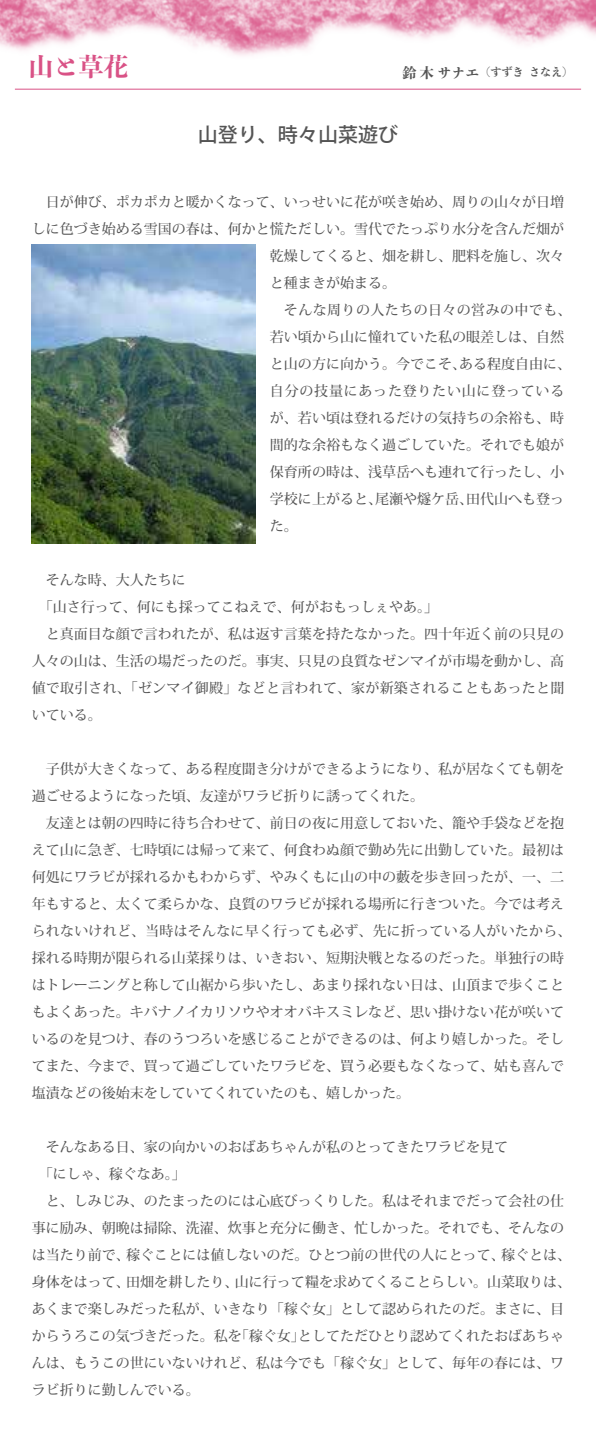
<style>
.page{position:relative;width:596px;height:1449px;background:#fff}
.page>*{position:absolute;margin:0;border:0;box-sizing:border-box;transform-origin:0 0}
.t1{font:25px "Toppan Bunkyu Midashi Min Std N EB";color:#d95286}
.t2{font:500 20px "Koz Go Pr 6 N";color:#555}
.t3{font:500 14px/27px "Koz Min Pr 6 N";color:#555}
.t4{font:500 14px "Koz Min Pr 6 N";letter-spacing:.03em;color:#555}
.t5{font:500 14px "Koz Min Pr 6 N";letter-spacing:.055em;color:#555}
.t6{font:14px "Toppan Bunkyu Midashi Min Std N EB";letter-spacing:.125em;color:#555}
.t7{font:11px "Toppan Bunkyu Midashi Min Std N EB";color:#555}
</style>
<div class="page">
<img style="left:32px;top:244px;width:224px;height:300px">
<img style="left:0;top:0;width:595px;height:56px">
<hr style="left:15px;top:89px;width:565px;height:1px;background:#d95286">
<h1 class="t1" style="left:28px;top:47px;width:102px">山と草花</h1>
<p class="t6" style="left:402px;top:61px;width:78px">鈴木サナエ</p>
<p class="t7" style="left:479px;top:64px;width:45px">（すずき</p>
<p class="t7" style="left:528px;top:64px;width:45px">さなえ(</p>
<h2 class="t2" style="left:198px;top:123px;width:202px">山登り、時々山菜遊び</h2>
<p class="t3" style="left:46px;top:188px;width:520px">日が伸び、ポカポカと暖かくなって、いっせいに花が咲き始め、周りの山々が日増</p>
<p class="t3" style="left:32px;top:215px;width:534px">しに色づき始める雪国の春は、何かと慌ただしい。雪代でたっぷり水分を含んだ畑が</p>
<p class="t3" style="left:270px;top:242px;width:296px">乾燥してくると、畑を耕し、肥料を施し、次々</p>
<p class="t3" style="left:270px;top:269px;width:127px">と種まきが始まる。</p>
<p class="t4" style="left:284px;top:302px;width:289px">そんな周りの人たちの日々の営みの中でも、</p>
<p class="t3" style="left:270px;top:323px;width:296px">若い頃から山に憧れていた私の眼差しは、自然</p>
<p class="t3" style="left:459px;top:350px;width:114px">ある程度自由に、</p>
<p class="t3" style="left:270px;top:350px;width:197px">と山の方に向かう。今でこそ、</p>
<p class="t5" style="left:270px;top:383px;width:296px">自分の技量にあった登りたい山に登っている</p>
<p class="t3" style="left:270px;top:404px;width:296px">が、若い頃は登れるだけの気持ちの余裕も、時</p>
<p class="t3" style="left:270px;top:431px;width:296px">間的な余裕もなく過ごしていた。それでも娘が</p>
<p class="t3" style="left:270px;top:458px;width:296px">保育所の時は、浅草岳へも連れて行ったし、小</p>
<p class="t3" style="left:466px;top:485px;width:100px">田代山へも登っ</p>
<p class="t3" style="left:270px;top:485px;width:113px">学校に上がると、た。</p>
<p class="t3" style="left:375px;top:485px;width:99px">尾瀬や燧ケ岳、</p>
<p class="t3" style="left:46px;top:566px;width:142px">そんな時、大人たちに</p>
<p class="t3" style="left:39px;top:593px;width:400px">「山さ行って、何にも採ってこねえで、何がおもっしぇやあ「。</p>
<p class="t3" style="left:46px;top:620px;width:520px">と真面目な顔で言われたが、私は返す言葉を持たなかった。四十年近く前の只見の</p>
<p class="t3" style="left:32px;top:647px;width:534px">人々の山は、生活の場だったのだ。事実、只見の良質なゼンマイが市場を動かし、高</p>
<p class="t3" style="left:32px;top:674px;width:534px">値で取引され、「ゼンマイ御殿」などと言われて、家が新築されることもあったと聞</p>
<p class="t3" style="left:32px;top:701px;width:72px">いている。</p>
<p class="t3" style="left:32px;top:755px;width:534px;text-indent:14px">子供が大きくなって、ある程度聞き分けができるようになり、私が居なくても朝を過ごせるようになった頃、友達がワラビ折りに誘ってくれた。</p>
<p class="t3" style="left:32px;top:809px;width:541px;text-indent:14px">友達とは朝の四時に待ち合わせて、前日の夜に用意しておいた、籠や手袋などを抱えて山に急ぎ、七時頃には帰って来て、何食わぬ顔で勤め先に出勤していた。最初は何処にワラビが採れるかもわからず、やみくもに山の中の藪を歩き回ったが、一、二年もすると、太くて柔らかな、良質のワラビが採れる場所に行きついた。今では考えられないけれど、当時はそんなに早く行っても必ず、先に折っている人がいたから、採れる時期が限られる山菜採りは、いきおい、短期決戦となるのだった。単独行の時はトレーニングと称して山裾から歩いたし、あまり採れない日は、山頂まで歩くこともよくあった。キバナノイカリソウやオオバキスミレなど、思い掛けない花が咲いているのを見つけ、春のうつろいを感じることができるのは、何より嬉しかった。そしてまた、今まで、買って過ごしていたワラビを、買う必要もなくなって、姑も喜んで塩漬などの後始末をしていてくれていたのも、嬉しかった。</p>
<p class="t3" style="left:46px;top:1134px;width:463px">そんなある日、家の向かいのおばあちゃんが私のとってきたワラビを見て</p>
<p class="t3" style="left:39px;top:1161px;width:149px">「にしゃ、稼ぐなあ「。</p>
<p class="t3" style="left:46px;top:1188px;width:520px">と、しみじみ、のたまったのには心底びっくりした。私はそれまでだって会社の仕</p>
<p class="t3" style="left:32px;top:1215px;width:534px">事に励み、朝晩は掃除、洗濯、炊事と充分に働き、忙しかった。それでも、そんなの</p>
<p class="t3" style="left:501px;top:1242px;width:72px">稼ぐとは、</p>
<p class="t3" style="left:126px;top:1242px;width:379px">稼ぐことには値しないのだ。ひとつ前の世代の人にとって、</p>
<p class="t3" style="left:32px;top:1242px;width:100px">は当たり前で、</p>
<p class="t3" style="left:32px;top:1269px;width:100px">身体をはって、</p>
<p class="t3" style="left:32px;top:1296px;width:534px">あくまで楽しみだった私が、いきなり「稼ぐ女」として認められたのだ。まさに、目</p>
<p class="t3" style="left:298px;top:1323px;width:268px">としてただひとり認めてくれたおばあちゃ</p>
<p class="t3" style="left:235px;top:1269px;width:338px">山に行って糧を求めてくることらしい。山菜取りは、</p>
<p class="t3" style="left:126px;top:1269px;width:113px">田畑を耕したり、</p>
<p class="t3" style="left:32px;top:1323px;width:534px">からうろこの気づきだった。私を<br>んは、もうこの世にいないけれど、私は今でも「稼ぐ女」として、毎年の春には、ワラビ折りに勤しんでいる。</p>
<p class="t3" style="left:235px;top:1323px;width:71px">「稼ぐ女」</p>
</div>
